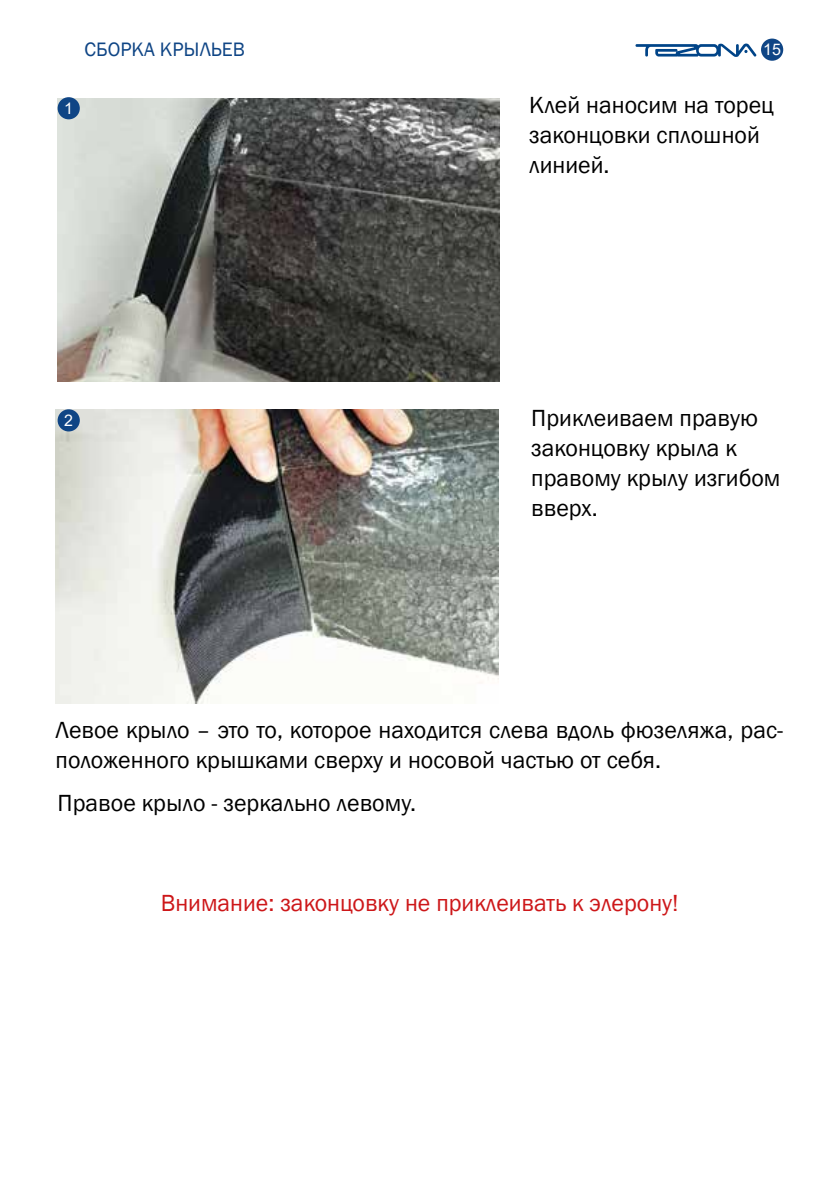
<style>
.page{position:relative;width:840px;height:1191px;background:#fff}
.page>*{position:absolute;margin:0;border:0;box-sizing:border-box;transform-origin:0 0}
.t1{font:24px/30px "Franklin Gothic";color:#000}
.t2{font:24px "Franklin Gothic";color:#cd1719}
.t3{font:20px "Franklin Gothic";color:#0f4585}
.t4{font:16px "Arial";color:#fff}
</style>
<div class="page">
<div style="left:760px;top:39px;width:22px;height:22px;background:#0f4585;border-radius:50%"></div>
<svg style="left:635px;top:44px;width:121px;height:13px"></svg>
<img style="left:56px;top:409px;width:442px;height:294px">
<img style="left:57px;top:98px;width:442px;height:284px">
<div style="left:58px;top:97px;width:22px;height:22px;background:#0f4585;border-radius:50%"></div>
<div style="left:58px;top:409px;width:22px;height:22px;background:#0f4585;border-radius:50%"></div>
<p class="t3" style="left:84px;top:37px;width:162px">СБОРКА КРЫЛЬЕВ</p>
<p class="t4" style="left:762px;top:38px;width:19px">15</p>
<p class="t4" style="left:64px;top:97px;width:10px">1</p>
<p class="t1" style="left:529px;top:90px;width:246px">Клей наносим на торец законцовки сплошной линией.</p>
<p class="t4" style="left:64px;top:409px;width:10px">2</p>
<p class="t1" style="left:531px;top:403px;width:250px">Приклеиваем правую законцовку крыла к правому крылу изгибом вверх.</p>
<p class="t1" style="left:56px;top:715px;width:728px">Левое крыло – это то, которое находится слева вдоль фюзеляжа, рас&shy;положенного крышками сверху и носовой частью от себя.</p>
<p class="t1" style="left:58px;top:788px;width:360px">Правое крыло - зеркально левому.</p>
<p class="t2" style="left:161px;top:888px;width:519px">Внимание: законцовку не приклеивать к элерону!</p>
</div>
